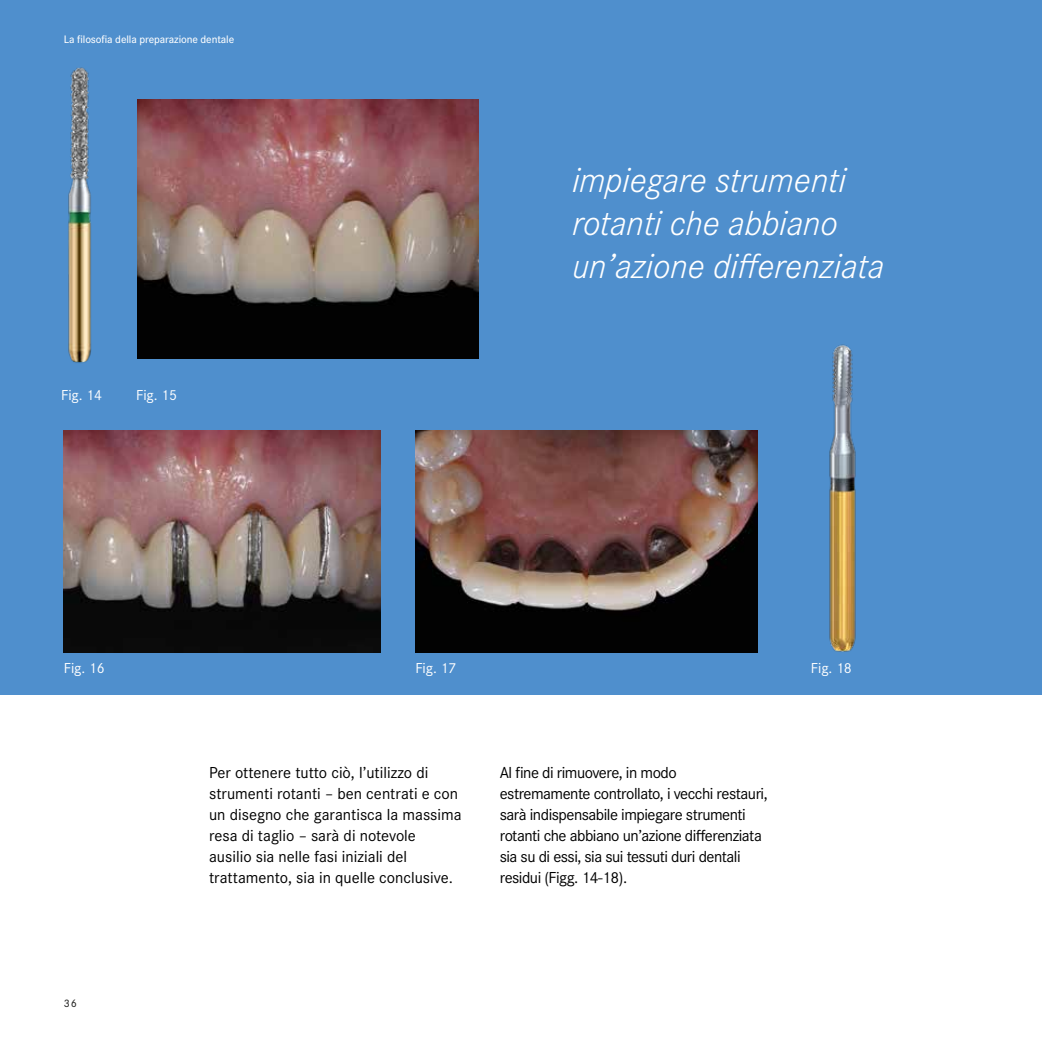
<style>
.page{position:relative;width:1042px;height:1042px;background:#fff}
.page>*{position:absolute;margin:0;border:0;box-sizing:border-box;transform-origin:0 0}
.t1{font:italic 300 36px/43.2px "Corporate SOT";color:#fff}
.t2{font:16.5px/21px "Corporate SOT";letter-spacing:-.025em;color:#000}
.t3{font:16.5px/21px "Corporate SOT";color:#000}
.t4{font:15px "Corporate SOT";letter-spacing:-.005em;color:#fff}
.t5{font:500 11.25px "Corporate SOT";letter-spacing:-.01em;color:#fff}
.t6{font:500 11.25px "Corporate SOT";color:#282827}
</style>
<div class="page">
<div style="left:0;top:0;width:1042px;height:694px;background:#4f8fcd"></div>
<img style="left:68px;top:67px;width:24px;height:296px">
<img style="left:137px;top:100px;width:341px;height:258px">
<img style="left:415px;top:430px;width:342px;height:222px">
<img style="left:64px;top:430px;width:316px;height:222px">
<img style="left:829px;top:344px;width:27px;height:308px">
<p class="t5" style="left:64px;top:32px;width:172px">La filosofia della preparazione dentale</p>
<p class="t4" style="left:61px;top:384px;width:42px">Fig. 14</p>
<p class="t4" style="left:136px;top:384px;width:42px">Fig. 15</p>
<h1 class="t1" style="left:572px;top:156px;width:313px">impiegare strumenti rotanti che abbiano un’azione differenziata</h1>
<p class="t4" style="left:64px;top:657px;width:42px">Fig. 16</p>
<p class="t4" style="left:415px;top:657px;width:42px">Fig. 17</p>
<p class="t4" style="left:811px;top:657px;width:42px">Fig. 18</p>
<p class="t6" style="left:64px;top:997px;width:15px">36</p>
<p class="t3" style="left:209px;top:761px;width:254px">Per ottenere tutto ciò, l’utilizzo di strumenti rotanti – ben centrati e con un disegno che garantisca la massima resa di taglio – sarà di notevole ausilio sia nelle fasi iniziali del trattamento, sia in quelle conclusive.</p>
<p class="t2" style="left:500px;top:761px;width:269px">Al fine di rimuovere, in modo estremamente controllato, i vecchi restauri, sarà indispensabile impiegare strumenti rotanti che abbiano un’azione differenziata sia su di essi, sia sui tessuti duri dentali residui (Figg. 14-18).</p>
</div>
